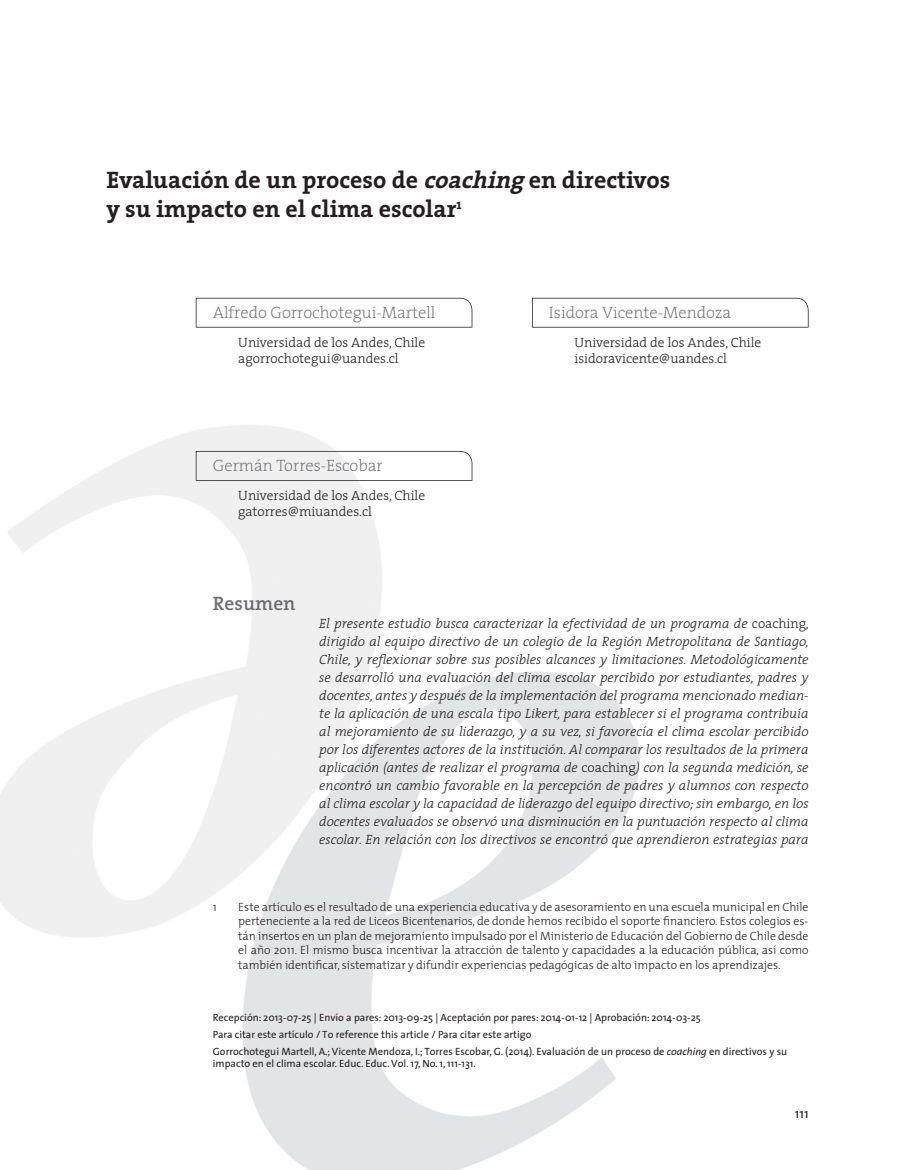
<style>
.page{position:relative;width:915px;height:1170px;background:#fff}
.page>*{position:absolute;margin:0;border:0;box-sizing:border-box;transform-origin:0 0}
.t1{font:700 24px/28.8px "The Serif";color:#231f20}
.t2{font:600 19.5px "The Serif";color:#6c6d70}
.t3{font:200 16.5px "The Serif";color:#6c6d70}
.t4{font:italic 300 13.5px/18px "The Serif";color:#231f20;text-align:justify}
.t5{font:300 13.5px/16.2px "The Serif";color:#231f20}
.t6{font:13.5px "The Sans";color:#231f20}
.t7{font:300 12px/14.4px "The Mix";letter-spacing:-.005em;color:#231f20;text-align:justify}
.t8{font:10.5px/16.8px "The Sans";color:#231f20}
.s1{font-style:italic}
.s2{font-style:normal}
</style>
<div class="page">
<img style="left:0;top:425px;width:640px;height:744px">
<svg style="left:196px;top:298px;width:276px;height:29px"></svg>
<svg style="left:532px;top:298px;width:276px;height:29px"></svg>
<svg style="left:196px;top:451px;width:276px;height:29px"></svg>
<h1 class="t1" style="left:106px;top:165px;width:565px">Evaluación de un proceso de <span class="s1">coaching</span>en directivos y su impacto en el clima escolar<sup>1</sup></h1>
<p class="t3" style="left:213px;top:298px;width:224px">Alfredo Gorrochotegui-Martell</p>
<p class="t5" style="left:238px;top:333px;width:188px">Universidad de los Andes, Chile agorrochotegui@uandes.cl</p>
<p class="t3" style="left:213px;top:451px;width:171px">Germán Torres-Escobar</p>
<p class="t5" style="left:238px;top:486px;width:188px">Universidad de los Andes, Chile gatorres@miuandes.cl</p>
<h2 class="t2" style="left:213px;top:587px;width:84px">Resumen</h2>
<p class="t3" style="left:549px;top:298px;width:183px">Isidora Vicente-Mendoza</p>
<p class="t5" style="left:574px;top:333px;width:188px">Universidad de los Andes, Chile isidoravicente@uandes.cl</p>
<p class="t4" style="left:319px;top:614px;width:491px">El presente estudio busca caracterizar la efectividad de un programa de <span class="s2">coaching</span>, dirigido al equipo directivo de un colegio de la Región Metropolitana de Santiago, Chile, y reflexionar sobre sus posibles alcances y limitaciones. Metodológicamente se desarrolló una evaluación del clima escolar percibido por estudiantes, padres y docentes, antes y después de la implementación del programa mencionado median&shy;te la aplicación de una escala tipo Likert, para establecer si el programa contribuía al mejoramiento de su liderazgo, y a su vez, si favorecía el clima escolar percibido por los diferentes actores de la institución. Al comparar los resultados de la primera aplicación (antes de realizar el programa de <span class="s2">coaching</span>) con la segunda medición, se encontró un cambio favorable en la percepción de padres y alumnos con respecto al clima escolar y la capacidad de liderazgo del equipo directivo; sin embargo, en los docentes evaluados se observó una disminución en la puntuación respecto al clima escolar. En relación con los directivos se encontró que aprendieron estrategias para</p>
<p class="t7" style="left:213px;top:899px;width:5px">1</p>
<p class="t7" style="left:238px;top:899px;width:571px">Este artículo es el resultado de una experiencia educativa y de asesoramiento en una escuela municipal en Chile perteneciente a la red de Liceos Bicentenarios, de donde hemos recibido el soporte financiero. Estos colegios es&shy;tán insertos en un plan de mejoramiento impulsado por el Ministerio de Educación del Gobierno de Chile desde el año 2011. El mismo busca incentivar la atracción de talento y capacidades a la educación pública, así como también identificar, sistematizar y difundir experiencias pedagógicas de alto impacto en los aprendizajes.</p>
<p class="t8" style="left:213px;top:1008px;width:575px">Recepción: 2013-07-25 | Envío a pares: 2013-09-25 | Aceptación por pares: 2014-01-12 | Aprobación: 2014-03-25<br>Para citar este artículo / To reference this article / Para citar este artigo<br>Gorrochotegui Martell, A.; Vicente Mendoza, I.; Torres Escobar, G. (2014). Evaluación de un proceso de <span class="s1">coaching</span> en directivos y su</p>
<p class="t8" style="left:213px;top:1054px;width:264px">impacto en el clima escolar. Educ. Educ. Vol. 17, No. 1, 111-131.</p>
<p class="t6" style="left:794px;top:1102px;width:15px">111</p>
</div>
